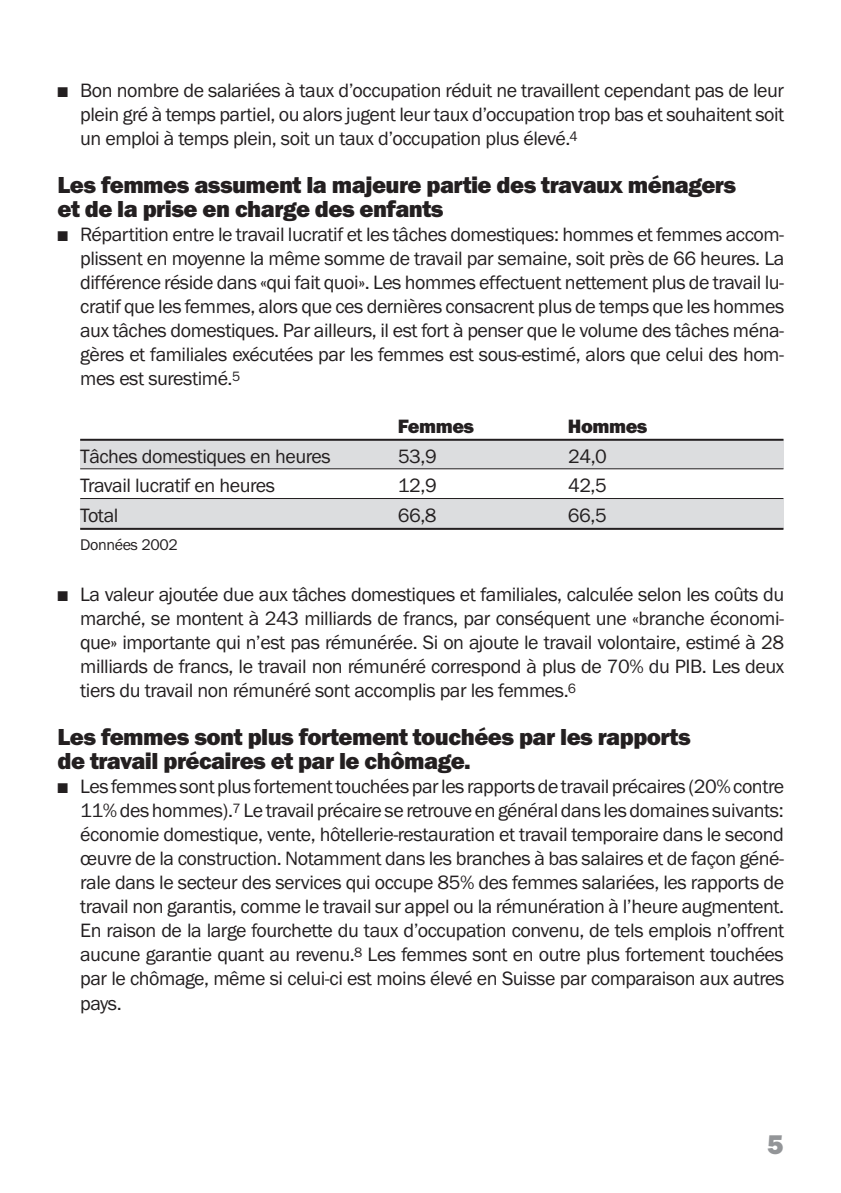
<style>
.page{position:relative;width:841px;height:1193px;background:#fff}
.page>*{position:absolute;margin:0;border:0;box-sizing:border-box;transform-origin:0 0}
.t1{font:28px "Franklin Got URWT Hea";color:#939598}
.t2{font:24px/24px "Franklin Got URWT Hea";letter-spacing:-.025em;color:#231f20}
.t3{font:20px/24px "Franklin Got URWT Boo";letter-spacing:-.025em;color:#231f20;text-align:justify}
.t4{font:20px "Franklin Got URWT Hea";letter-spacing:-.025em;color:#231f20}
.t5{font:16px "Franklin Got URWT Boo";letter-spacing:-.025em;color:#231f20}
</style>
<div class="page">
<svg style="left:80px;top:438px;width:704px;height:92px"></svg>
<p class="t3" style="left:80px;top:78px;width:705px;text-indent:-23px">■ Bon nombre de salariées à taux d’occupation réduit ne travaillent cependant pas de leur plein gré à temps partiel, ou alors jugent leur taux d’occupation trop bas et souhaitent soit un emploi à temps plein, soit un taux d’occupation plus élevé.<sup>4</sup></p>
<p class="t2" style="left:57px;top:173px;width:680px">Les femmes assument la majeure partie des travaux ménagers et de la prise en charge des enfants</p>
<p class="t3" style="left:80px;top:222px;width:705px;text-indent:-23px">■ Répartition entre le travail lucratif et les tâches domestiques: hommes et femmes accom&shy;plissent en moyenne la même somme de travail par semaine, soit près de 66 heures. La différence réside dans «qui fait quoi». Les hommes effectuent nettement plus de travail lu&shy;cratif que les femmes, alors que ces dernières consacrent plus de temps que les hommes aux tâches domestiques. Par ailleurs, il est fort à penser que le volume des tâches ména&shy;gères et familiales exécutées par les femmes est sous-estimé, alors que celui des hom&shy;mes est surestimé.<sup>5</sup></p>
<p class="t4" style="left:398px;top:414px;width:78px">Femmes</p>
<p class="t4" style="left:568px;top:414px;width:81px">Hommes</p>
<p class="t3" style="left:80px;top:444px;width:252px">Tâches domestiques en heures</p>
<p class="t3" style="left:398px;top:444px;width:40px">53,9</p>
<p class="t3" style="left:568px;top:444px;width:40px">24,0</p>
<p class="t3" style="left:80px;top:473px;width:196px">Travail lucratif en heures</p>
<p class="t3" style="left:398px;top:473px;width:40px">12,9</p>
<p class="t3" style="left:568px;top:473px;width:40px">42,5</p>
<p class="t3" style="left:80px;top:503px;width:40px">Total</p>
<p class="t3" style="left:398px;top:503px;width:40px">66,8</p>
<p class="t3" style="left:568px;top:503px;width:40px">66,5</p>
<p class="t5" style="left:80px;top:534px;width:99px">Données 2002</p>
<p class="t3" style="left:80px;top:582px;width:705px;text-indent:-23px">■ La valeur ajoutée due aux tâches domestiques et familiales, calculée selon les coûts du marché, se montent à 243 milliards de francs, par conséquent une «branche économi&shy;que» importante qui n’est pas rémunérée. Si on ajoute le travail volontaire, estimé à 28 milliards de francs, le travail non rémunéré correspond à plus de 70% du PIB. Les deux tiers du travail non rémunéré sont accomplis par les femmes.<sup>6</sup></p>
<p class="t2" style="left:57px;top:725px;width:634px">Les femmes sont plus fortement touchées par les rapports de travail précaires et par le chômage.</p>
<p class="t3" style="left:80px;top:774px;width:705px;text-indent:-23px">■ Les femmes sont plus fortement touchées par les rapports de travail précaires (20% contre 11% des hommes).<sup>7</sup> Le travail précairese retrouveen général dans les domaines suivants: économie domestique, vente, hôtellerie-restauration et travail temporaire dans le second œuvre de la construction. Notamment dans les branches à bas salaires et de façon géné&shy;rale dans le secteur des services qui occupe 85% des femmes salariées, les rapports de travail non garantis, comme le travail sur appel ou la rémunération à l’heure augmentent.<br>En raison de la large fourchette du taux d’occupation convenu, de tels emplois n’offrent aucune garantie quant au revenu.<sup>8</sup> Les femmes sont en outre plus fortement touchées par le chômage, même si celui-ci est moins élevé en Suisse par comparaison aux autres pays.</p>
<h1 class="t1" style="left:767px;top:1127px;width:18px">5</h1>
</div>
